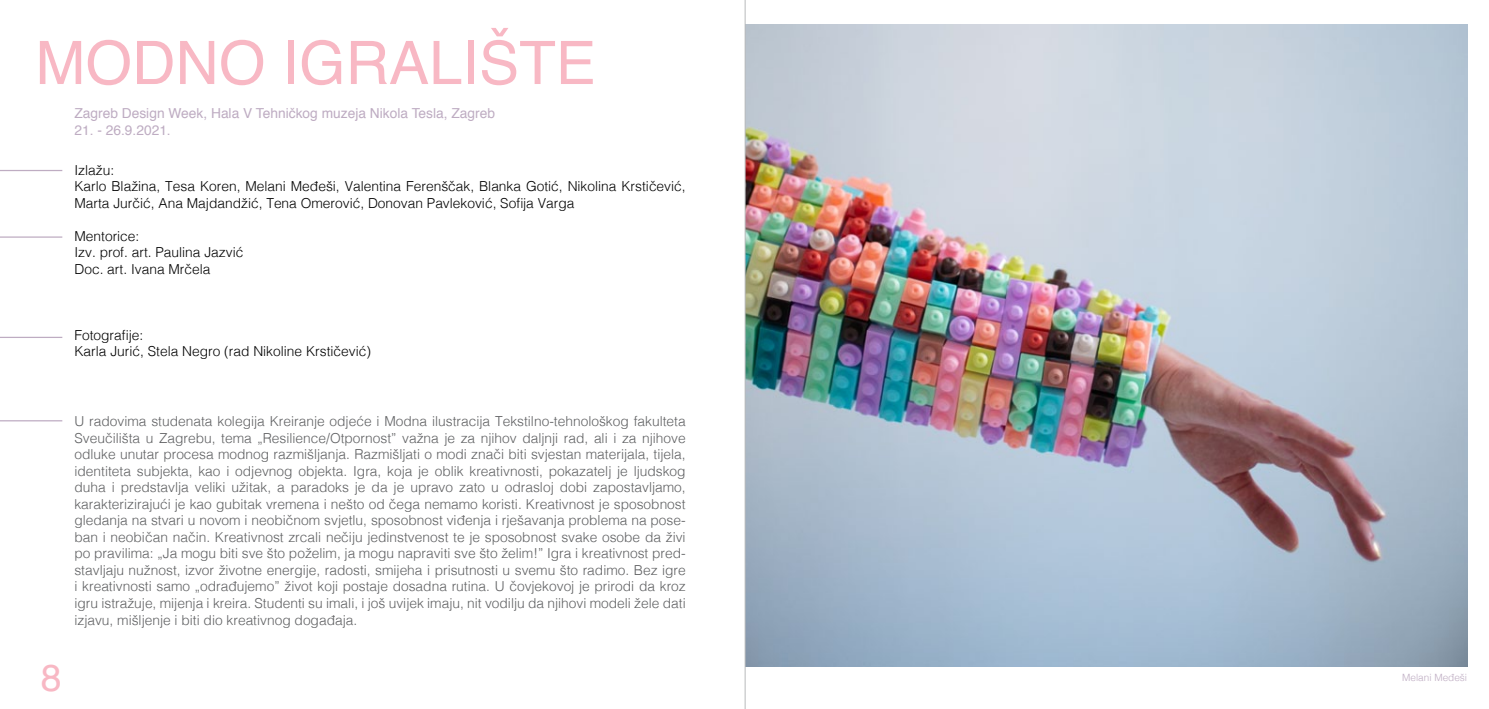
<style>
.page{position:relative;width:1489px;height:709px;background:#fff}
.page>*{position:absolute;margin:0;border:0;box-sizing:border-box;transform-origin:0 0}
.t1{font:60px "Helvetica";color:#f8b8c4}
.t2{font:37.5px "Helvetica";color:#f8b8c4}
.t3{font:300 13.75px/16.5px "Helvetica";color:#5f6062;text-align:justify}
.t4{font:300 13.75px/16.5px "Helvetica";color:#000}
.t5{font:13.75px "Helvetica";color:#beacc2}
.t6{font:300 10px "Helvetica";color:#beacc2}
</style>
<div class="page">
<img style="left:746px;top:24px;width:721px;height:642px">
<hr style="left:0;top:170px;width:62px;height:1px;background:#beacc2">
<hr style="left:0;top:236px;width:62px;height:2px;background:#beacc2">
<hr style="left:0;top:337px;width:62px;height:1px;background:#beacc2">
<hr style="left:0;top:420px;width:62px;height:1px;background:#beacc2">
<hr style="left:745px;top:0;width:1px;height:709px;background:#b8babc">
<h1 class="t1" style="left:35px;top:17px;width:562px">MODNO IGRALIŠTE</h1>
<p class="t5" style="left:74px;top:103px;width:422px">Zagreb Design Week, Hala V Tehničkog muzeja Nikola Tesla, Zagreb</p>
<p class="t5" style="left:74px;top:119px;width:98px">21. - 26.9.2021.</p>
<p class="t4" style="left:74px;top:161px;width:612px">Izlažu:<br>Karlo Blažina, Tesa Koren, Melani Međeši, Valentina Ferenščak, Blanka Gotić, Nikolina Krstičević,<br>Marta Jurčić, Ana Majdandžić, Tena Omerović, Donovan Pavleković, Sofija Varga</p>
<p class="t4" style="left:74px;top:227px;width:170px">Mentorice:<br>Izv. prof. art. Paulina Jazvić<br>Doc. art. Ivana Mrčela</p>
<p class="t4" style="left:74px;top:326px;width:298px">Fotografije:<br>Karla Jurić, Stela Negro (rad Nikoline Krstičević)</p>
<h2 class="t2" style="left:41px;top:649px;width:22px">8</h2>
<p class="t3" style="left:74px;top:412px;width:613px">U radovima studenata kolegija Kreiranje odjeće i Modna ilustracija Tekstilno-tehnološkog fakulteta Sveučilišta u Zagrebu, tema „Resilience/Otpornost” važna je za njihov daljnji rad, ali i za njihove odluke unutar procesa modnog razmišljanja. Razmišljati o modi znači biti svjestan materijala, tijela, identiteta subjekta, kao i odjevnog objekta. Igra, koja je oblik kreativnosti, pokazatelj je ljudskog duha i predstavlja veliki užitak, a paradoks je da je upravo zato u odrasloj dobi zapostavljamo, karakterizirajući je kao gubitak vremena i nešto od čega nemamo koristi. Kreativnost je sposobnost gledanja na stvari u novom i neobičnom svjetlu, sposobnost viđenja i rješavanja problema na pose&shy;ban i neobičan način. Kreativnost zrcali nečiju jedinstvenost te je sposobnost svake osobe da živi po pravilima: „Ja mogu biti sve što poželim, ja mogu napraviti sve što želim!” Igra i kreativnost pred&shy;stavljaju nužnost, izvor životne energije, radosti, smijeha i prisutnosti u svemu što radimo. Bez igre i kreativnosti samo „odrađujemo” život koji postaje dosadna rutina. U čovjekovoj je prirodi da kroz igru istražuje, mijenja i kreira. Studenti su imali, i još uvijek imaju, nit vodilju da njihovi modeli žele dati izjavu, mišljenje i biti dio kreativnog događaja.</p>
<p class="t6" style="left:1401px;top:668px;width:67px">Melani Međeši</p>
</div>
